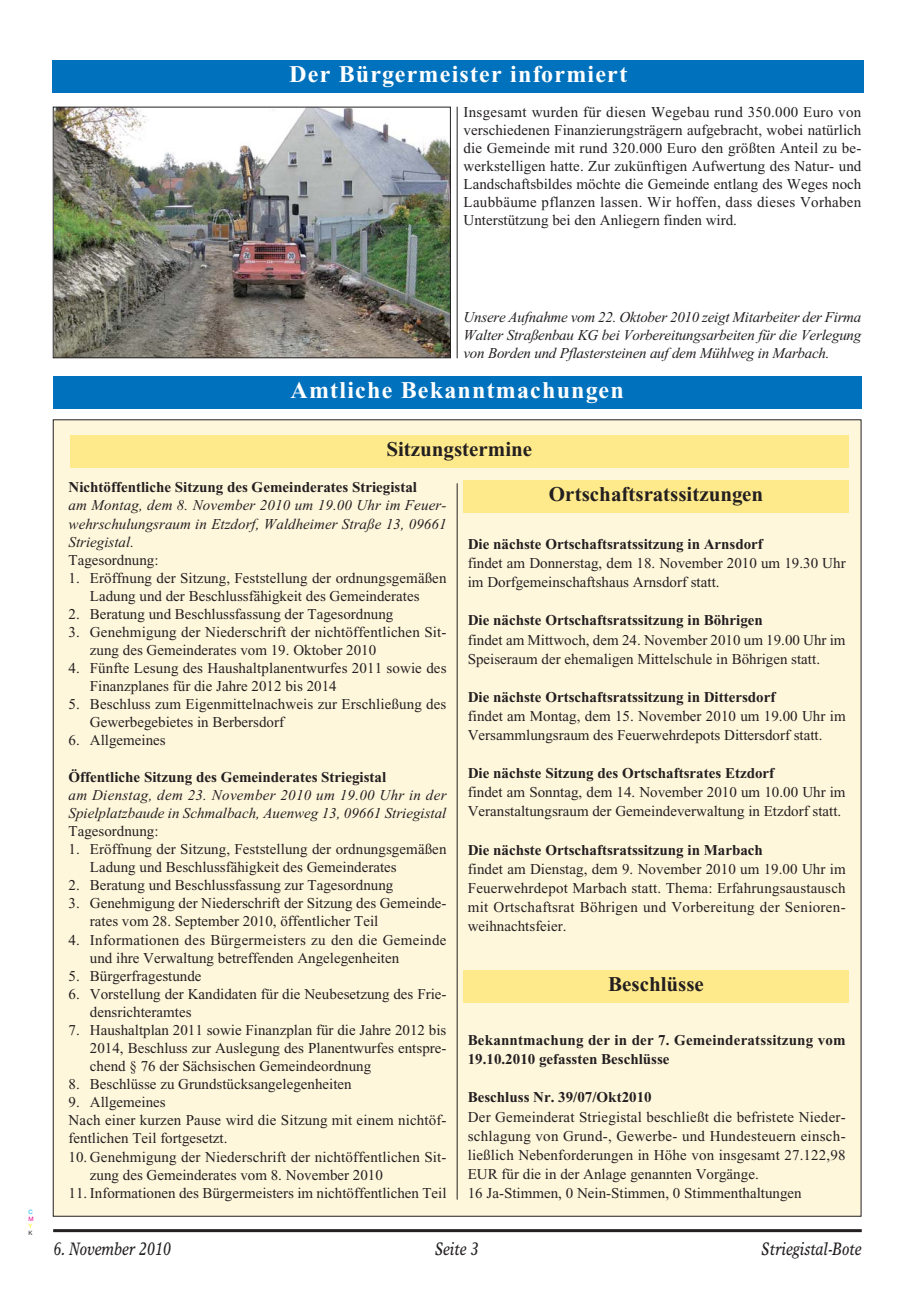
<style>
.page{position:relative;width:915px;height:1297px;background:#fff}
.page>*{position:absolute;margin:0;border:0;box-sizing:border-box;transform-origin:0 0}
.t1{font:700 24px "Times New Roman";letter-spacing:.05em;color:#fff}
.t2{font:700 21px "Times New Roman";color:#231f20}
.t3{font:italic 18px "Times Europa";color:#231f20;scale:.8 1}
.t4{font:15px/18.1px "Times New Roman";color:#231f20}
.t5{font:700 15px/19.4px "Times New Roman";color:#231f20}
.t6{font:italic 15px/18.1px "Times New Roman";color:#231f20;text-align:justify}
.t7{font:6px "Helvetica Neue";color:#00adef}
.t8{font:6px "Helvetica Neue";color:#ec008c}
.t9{font:6px "Helvetica Neue";color:#fff200}
.t10{font:6px "Helvetica Neue";color:#231f20}
</style>
<div class="page">
<hr style="left:53px;top:1229px;width:808px;height:3px;background:#231f20">
<div style="left:53px;top:376px;width:808px;height:33px;background:#0071bc"></div>
<div style="left:53px;top:420px;width:807px;height:796px;background:#fff7dc"></div>
<div style="left:70px;top:435px;width:778px;height:32px;background:#ffea8b"></div>
<div style="left:463px;top:480px;width:385px;height:33px;background:#ffea8b"></div>
<img style="left:55px;top:109px;width:393px;height:247px">
<div style="left:53px;top:107px;width:397px;height:251px;border:1px solid #231f20"></div>
<div style="left:53px;top:60px;width:810px;height:33px;background:#0071bc"></div>
<hr style="left:456px;top:107px;width:1px;height:251px;background:#231f20">
<div style="left:463px;top:970px;width:385px;height:33px;background:#ffea8b"></div>
<hr style="left:456px;top:483px;width:1px;height:716px;background:#231f20">
<h1 class="t1" style="left:289px;top:66px;width:339px">Der Bürgermeister informiert</h1>
<p class="t4" style="left:463px;top:105px;width:399px;text-align:justify">Insgesamt wurden für diesen Wegebau rund 350.000 Euro von verschiedenen Finanzierungsträgern aufgebracht, wobei natürlich die Gemeinde mit rund 320.000 Euro den größten Anteil zu be&shy;werkstelligen hatte. Zur zukünftigen Aufwertung des Natur- und Landschaftsbildes möchte die Gemeinde entlang des Weges noch Laubbäume pflanzen lassen. Wir hoffen, dass dieses Vorhaben Unterstützung bei den Anliegern finden wird.</p>
<p class="t7" style="left:28px;top:1209px;width:6px">C</p>
<p class="t8" style="left:28px;top:1217px;width:7px">M</p>
<p class="t9" style="left:28px;top:1224px;width:5px">Y</p>
<p class="t10" style="left:28px;top:1231px;width:6px">K</p>
<p class="t6" style="left:463px;top:309px;width:399px">Unsere Aufnahme vom 22. Oktober 2010 zeigt Mitarbeiter der Firma Walter Straßenbau KG bei Vorbereitungsarbeiten für die Verlegung von Borden und Pflastersteinen auf dem Mühlweg in Marbach.</p>
<h1 class="t1" style="left:290px;top:382px;width:334px">Amtliche Bekanntmachungen</h1>
<h2 class="t2" style="left:386px;top:442px;width:147px">Sitzungstermine</h2>
<p class="t5" style="left:69px;top:479px;width:350px">Nichtöffentliche Sitzung des Gemeinderates Striegistal</p>
<p class="t6" style="left:69px;top:498px;width:379px">am Montag, dem 8. November 2010 um 19.00 Uhr im Feuer&shy;wehrschulungsraum in Etzdorf, Waldheimer Straße 13, 09661<br>Striegistal.</p>
<p class="t4" style="left:69px;top:552px;width:91px">Tagesordnung:</p>
<p class="t4" style="left:69px;top:570px;width:379px;text-align:center">1. Eröffnung der Sitzung, Feststellung der ordnungsgemäßen<br>Ladung und der Beschlussfähigkeit des Gemeinderates</p>
<p class="t4" style="left:69px;top:606px;width:326px">2. Beratung und Beschlussfassung der Tagesordnung</p>
<p class="t4" style="left:90px;top:624px;width:358px;text-indent:-21px">3. Genehmigung der Niederschrift der nichtöffentlichen Sit&shy;zung des Gemeinderates vom 19. Oktober 2010</p>
<p class="t4" style="left:90px;top:660px;width:358px;text-indent:-21px">4. Fünfte Lesung des Haushaltplanentwurfes 2011 sowie des<br>Finanzplanes für die Jahre 2012 bis 2014</p>
<p class="t4" style="left:90px;top:697px;width:358px;text-indent:-21px">5. Beschluss zum Eigenmittelnachweis zur Erschließung des<br>Gewerbegebietes in Berbersdorf</p>
<p class="t4" style="left:69px;top:733px;width:99px">6. Allgemeines</p>
<p class="t5" style="left:69px;top:768px;width:319px">Öffentliche Sitzung des Gemeinderates Striegistal</p>
<p class="t6" style="left:69px;top:787px;width:379px">am Dienstag, dem 23. November 2010 um 19.00 Uhr in der<br>Spielplatzbaude in Schmalbach, Auenweg 13, 09661 Striegistal</p>
<p class="t4" style="left:69px;top:823px;width:91px">Tagesordnung:</p>
<p class="t4" style="left:90px;top:841px;width:358px;text-indent:-21px">1. Eröffnung der Sitzung, Feststellung der ordnungsgemäßen<br>Ladung und Beschlussfähigkeit des Gemeinderates</p>
<p class="t4" style="left:69px;top:878px;width:326px">2. Beratung und Beschlussfassung zur Tagesordnung</p>
<p class="t4" style="left:90px;top:896px;width:358px;text-indent:-21px">3. Genehmigung der Niederschrift der Sitzung des Gemeinde&shy;rates vom 28. September 2010, öffentlicher Teil</p>
<p class="t4" style="left:90px;top:932px;width:358px;text-indent:-21px">4. Informationen des Bürgermeisters zu den die Gemeinde und ihre Verwaltung betreffenden Angelegenheiten</p>
<p class="t4" style="left:69px;top:968px;width:134px">5. Bürgerfragestunde</p>
<p class="t4" style="left:90px;top:986px;width:358px;text-indent:-21px">6. Vorstellung der Kandidaten für die Neubesetzung des Frie&shy;densrichteramtes</p>
<p class="t4" style="left:90px;top:1022px;width:358px;text-align:justify;text-indent:-21px">7. Haushaltplan 2011 sowie Finanzplan für die Jahre 2012 bis 2014, Beschluss zur Auslegung des Planentwurfes entspre&shy;chend § 76 der Sächsischen Gemeindeordnung</p>
<p class="t4" style="left:69px;top:1076px;width:284px">8. Beschlüsse zu Grundstücksangelegenheiten</p>
<p class="t4" style="left:69px;top:1094px;width:379px">9. Allgemeines<br>Nach einer kurzen Pause wird die Sitzung mit einem nichtöf&shy;fentlichen Teil fortgesetzt.</p>
<p class="t4" style="left:90px;top:1149px;width:358px;text-indent:-21px">10. Genehmigung der Niederschrift der nichtöffentlichen Sit&shy;zung des Gemeinderates vom 8. November 2010</p>
<p class="t4" style="left:69px;top:1185px;width:379px">11. Informationen des Bürgermeisters im nichtöffentlichen Teil</p>
<h2 class="t2" style="left:548px;top:487px;width:216px">Ortschaftsratssitzungen</h2>
<p class="t5" style="left:467px;top:536px;width:296px">Die nächste Ortschaftsratssitzung in Arnsdorf</p>
<p class="t4" style="left:467px;top:555px;width:379px;line-height:19px">findet am Donnerstag, dem 18. November 2010 um 19.30 Uhr im Dorfgemeinschaftshaus Arnsdorf statt.</p>
<p class="t5" style="left:467px;top:612px;width:296px">Die nächste Ortschaftsratssitzung in Böhrigen</p>
<p class="t4" style="left:467px;top:632px;width:379px;line-height:19px">findet am Mittwoch, dem 24. November 2010 um 19.00 Uhr im<br>Speiseraum der ehemaligen Mittelschule in Böhrigen statt.</p>
<p class="t5" style="left:467px;top:689px;width:309px">Die nächste Ortschaftsratssitzung in Dittersdorf</p>
<p class="t4" style="left:467px;top:708px;width:379px;line-height:19px">findet am Montag, dem 15. November 2010 um 19.00 Uhr im<br>Versammlungsraum des Feuerwehrdepots Dittersdorf statt.</p>
<p class="t5" style="left:467px;top:765px;width:308px">Die nächste Sitzung des Ortschaftsrates Etzdorf</p>
<p class="t4" style="left:467px;top:784px;width:379px;line-height:19px">findet am Sonntag, dem 14. November 2010 um 10.00 Uhr im<br>Veranstaltungsraum der Gemeindeverwaltung in Etzdorf statt.</p>
<p class="t5" style="left:467px;top:841px;width:296px">Die nächste Ortschaftsratssitzung in Marbach</p>
<p class="t4" style="left:467px;top:861px;width:379px;line-height:19px;text-align:justify">findet am Dienstag, dem 9. November 2010 um 19.00 Uhr im Feuerwehrdepot Marbach statt. Thema: Erfahrungsaustausch mit Ortschaftsrat Böhrigen und Vorbereitung der Senioren&shy;weihnachtsfeier.</p>
<h2 class="t2" style="left:608px;top:977px;width:97px">Beschlüsse</h2>
<p class="t5" style="left:467px;top:1031px;width:379px">Bekanntmachung der in der 7. Gemeinderatssitzung vom<br>19.10.2010 gefassten Beschlüsse</p>
<p class="t5" style="left:467px;top:1089px;width:185px">Beschluss Nr. 39/07/Okt2010</p>
<p class="t4" style="left:467px;top:1108px;width:379px;line-height:19px">Der Gemeinderat Striegistal beschließt die befristete Nieder&shy;schlagung von Grund-, Gewerbe- und Hundesteuern einsch&shy;ließlich Nebenforderungen in Höhe von insgesamt 27.122,98<br>EUR für die in der Anlage genannten Vorgänge.<br>16 Ja-Stimmen, 0 Nein-Stimmen, 0 Stimmenthaltungen</p>
<p class="t3" style="left:53px;top:1242px;width:149px">6. November 2010</p>
<p class="t3" style="left:434px;top:1242px;width:56px">Seite 3</p>
<p class="t3" style="left:761px;top:1242px;width:126px">Striegistal-Bote</p>
</div>
